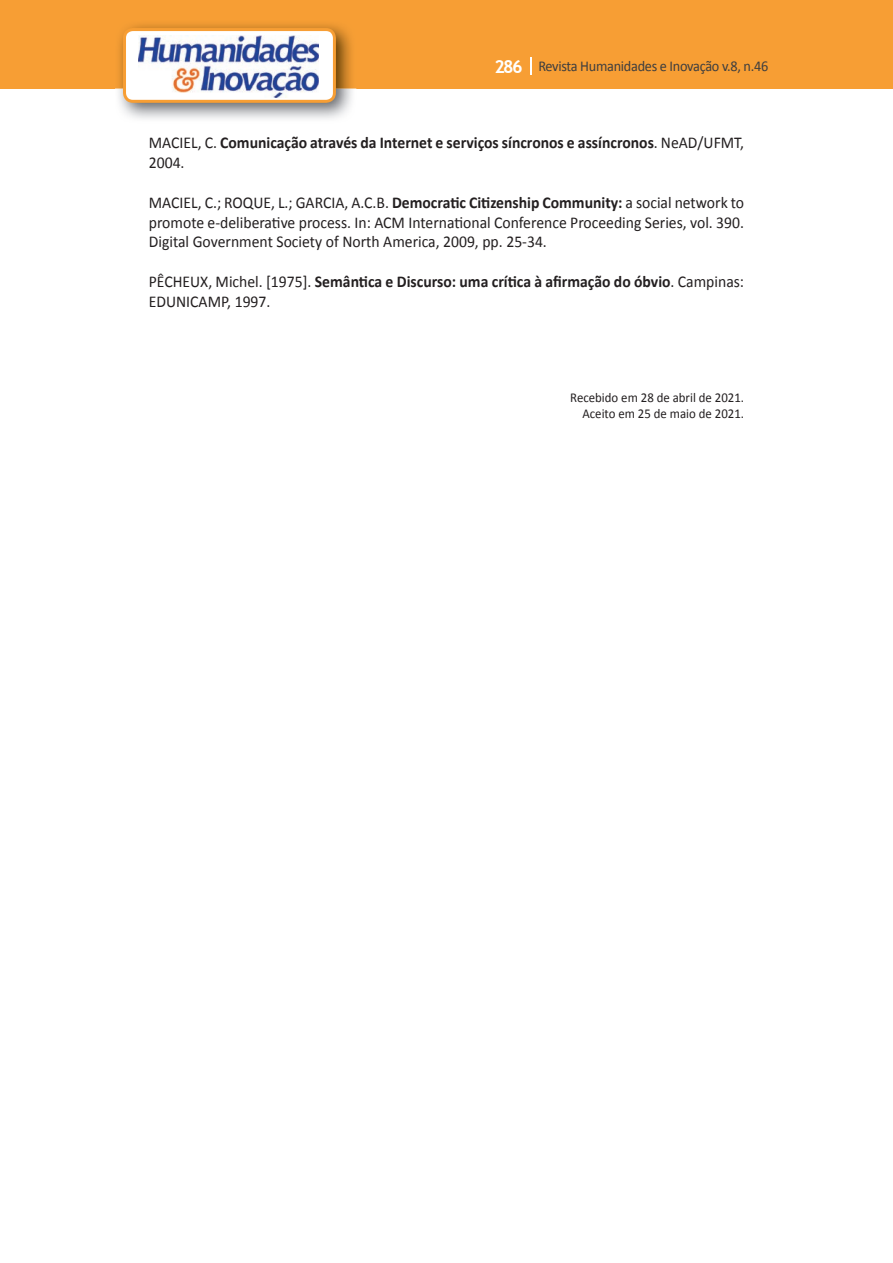
<style>
.page{position:relative;width:893px;height:1263px;background:#fff}
.page>*{position:absolute;margin:0;border:0;box-sizing:border-box;transform-origin:0 0}
.t1{font:16.5px/19.8px "Calibri";color:#231f20;text-align:justify;scale:.95 1}
.t2{font:700 16.5px/19.8px "Calibri";color:#231f20;scale:.95 1}
.t3{font:15px "Calibri";letter-spacing:-.02em;color:#3e3e3f;scale:.95 1}
.t4{font:13.5px/16.2px "Calibri";color:#231f20;text-align:right;scale:.95 1}
.s1{font-family:"Trebuchet MS";font-weight:700;font-size:18px;color:#fff}
.s2{font-weight:400}
.s3{font-weight:700}
</style>
<div class="page">
<div style="left:0;top:0;width:893px;height:88px;background:#f79e34"></div>
<svg style="left:530px;top:57px;width:2px;height:18px"></svg>
<img style="left:115px;top:24px;width:241px;height:95px">
<svg style="left:123px;top:28px;width:213px;height:75px"></svg>
<p class="t3" style="left:495px;top:57px;width:290px"><span class="s1">286</span> Revista Humanidades e Inovação v.8, n.46</p>
<p class="t2" style="left:149px;top:133px;width:628px"><span class="s2">MACIEL, C.</span> Comunicação através da Internet e serviços síncronos e assíncronos<span class="s2">. NeAD/UFMT,<br>2004.</span></p>
<p class="t1" style="left:149px;top:193px;width:628px">MACIEL, C.; ROQUE, L.; GARCIA, A.C.B. <span class="s3">Democratic Citizenship Community:</span> a social network to promote e-deliberative process. In: ACM International Conference Proceeding Series, vol. 390.<br>Digital Government Society of North America, 2009, pp. 25-34.</p>
<p class="t1" style="left:149px;top:272px;width:628px">PÊCHEUX, Michel. [1975]. <span class="s3">Semântica e Discurso: uma crítica à afirmação do óbvio</span>. Campinas:<br>EDUNICAMP, 1997.</p>
<p class="t4" style="left:570px;top:390px;width:184px">Recebido em 28 de abril de 2021.<br>Aceito em 25 de maio de 2021.</p>
</div>
